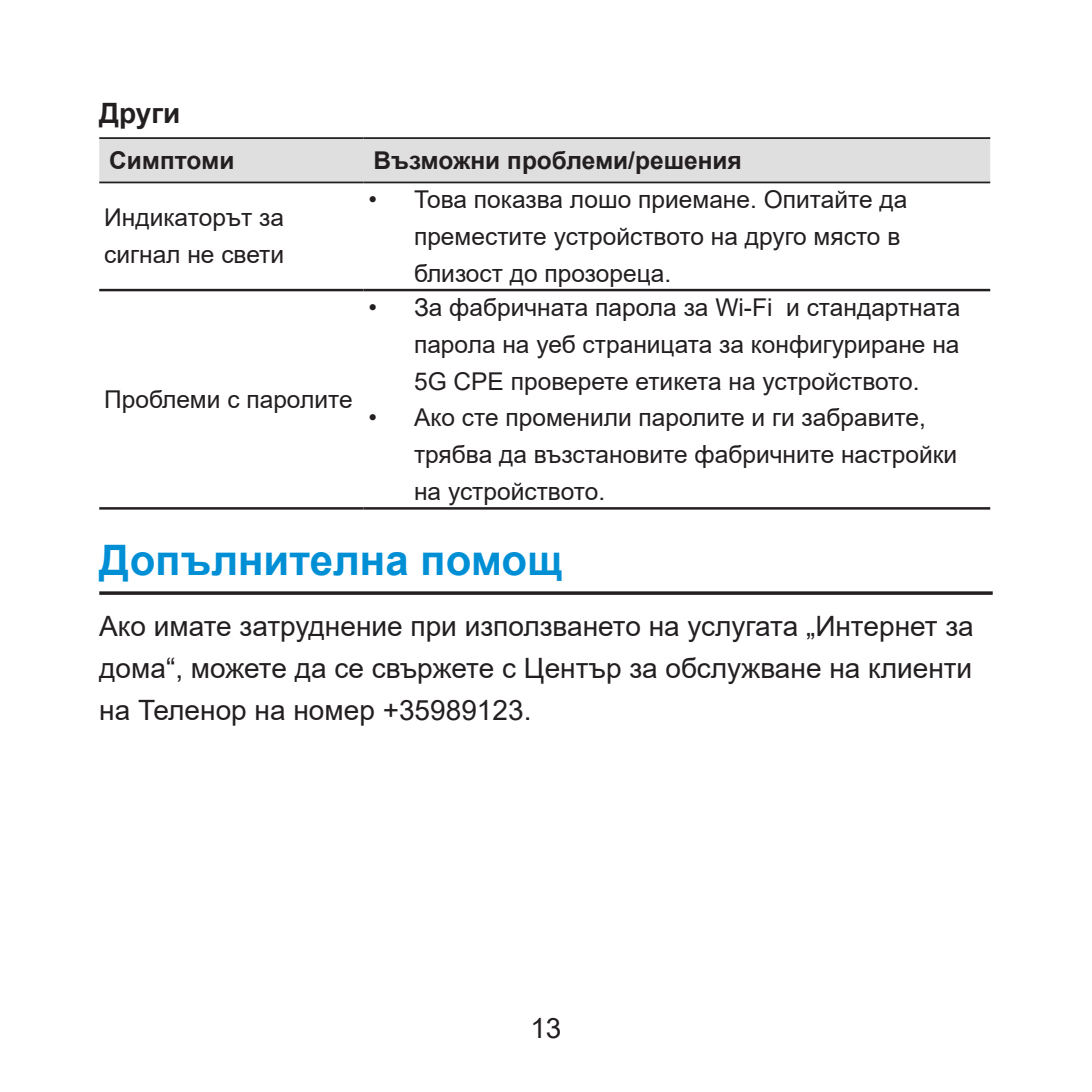
<style>
.page{position:relative;width:1092px;height:1092px;background:#fff}
.page>*{position:absolute;margin:0;border:0;box-sizing:border-box;transform-origin:0 0}
.t1{font:700 42px "Arial";color:#008fd5}
.t2{font:28px/42px "Arial";color:#231f20;text-align:justify}
.t3{font:700 28px "Arial";color:#231f20}
.t4{font:24.5px/36.8px "Arial";color:#231f20}
.t5{font:700 24.5px "Arial";color:#231f20}
</style>
<div class="page">
<svg style="left:99px;top:591px;width:893px;height:4px;background:#3d3a3b"></svg>
<div style="left:99px;top:139px;width:891px;height:42px;background:#e0dfdf"></div>
<hr style="left:99px;top:289px;width:264px;height:2px;background:#231f20">
<hr style="left:363px;top:289px;width:627px;height:2px;background:#231f20">
<hr style="left:99px;top:507px;width:264px;height:2px;background:#231f20">
<hr style="left:363px;top:507px;width:627px;height:2px;background:#231f20">
<hr style="left:99px;top:137px;width:264px;height:2px;background:#231f20">
<hr style="left:363px;top:137px;width:627px;height:2px;background:#231f20">
<hr style="left:99px;top:181px;width:264px;height:2px;background:#231f20">
<hr style="left:363px;top:181px;width:627px;height:2px;background:#231f20">
<p class="t3" style="left:99px;top:94px;width:83px">Други</p>
<p class="t5" style="left:109px;top:143px;width:127px">Симптоми</p>
<p class="t5" style="left:373px;top:143px;width:370px">Възможни проблеми/решения</p>
<p class="t4" style="left:104px;top:199px;width:181px">Индикаторът за сигнал не свети</p>
<p class="t4" style="left:414px;top:181px;width:495px;text-indent:-46px">• Това показва лошо приемане. Опитайте да преместите устройството на друго място в близост до прозореца.</p>
<p class="t4" style="left:414px;top:289px;width:548px;text-align:justify;text-indent:-46px">• За фабричната парола за Wi-Fi и стандартната парола на уеб страницата за конфигуриране на 5G CPE проверете етикета на устройството.</p>
<p class="t4" style="left:414px;top:399px;width:544px;text-indent:-46px">• Ако сте променили паролите и ги забравите, трябва да възстановите фабричните настройки на устройството.</p>
<h1 class="t1" style="left:99px;top:531px;width:465px">Допълнителна помощ</h1>
<p class="t2" style="left:99px;top:605px;width:876px">Ако имате затруднение при използването на услугата „Интернет за дома“, можете да се свържете с Център за обслужване на клиенти на Теленор на номер +35989123.</p>
<p class="t4" style="left:104px;top:381px;width:250px">Проблеми с паролите</p>
<p class="t2" style="left:530px;top:1007px;width:33px">13</p>
</div>
